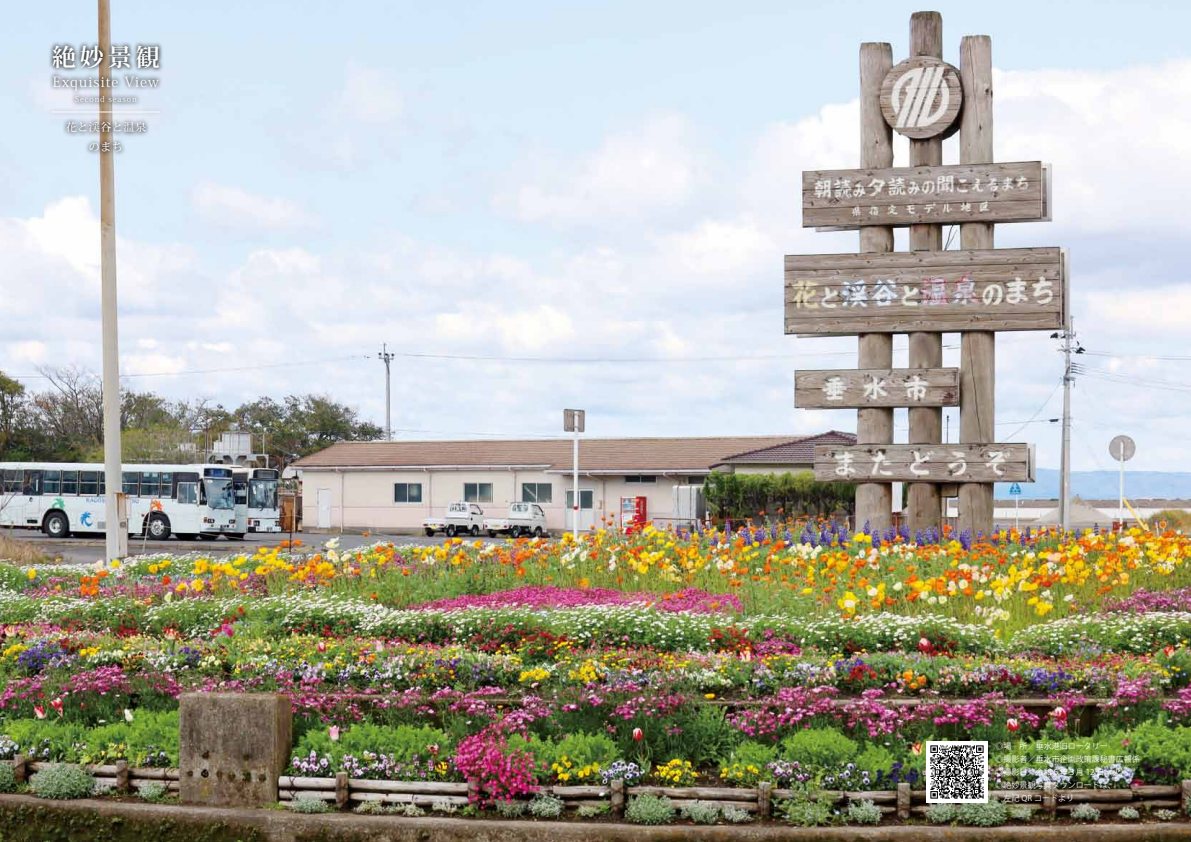
<style>
.page{position:relative;width:1191px;height:842px;background:#fff}
.page>*{position:absolute;margin:0;border:0;box-sizing:border-box;transform-origin:0 0}
.t1{font:700 24px "Koz Min Pro";color:#fff}
.t2{font:14px "Koz Min Pro";letter-spacing:.08em;color:#fff}
.t3{font:500 11px/20px "Koz Min Pro";letter-spacing:.05em;color:#fff;text-align:center}
.t4{font:8px/13px "Koz Go Pro";color:#fff}
.t5{font:8px "Koz Min Pro";letter-spacing:.1em;color:#fff}
</style>
<div class="page">
<img style="left:0;top:0;width:1191px;height:842px">
<img style="left:926px;top:742px;width:61px;height:60px">
<svg style="left:48px;top:41px;width:116px;height:116px"></svg>
<hr style="left:52px;top:112px;width:108px;height:1px;background:#fff">
<h1 class="t1" style="left:52px;top:40px;width:109px">絶妙景観</h1>
<h2 class="t2" style="left:53px;top:72px;width:107px">Exquisite View</h2>
<p class="t5" style="left:108px;top:94px;width:30px">season</p>
<p class="t5" style="left:75px;top:94px;width:31px">Second</p>
<h3 class="t3" style="left:66px;top:117px;width:82px">花と渓谷と温泉のまち</h3>
<p class="t4" style="left:995px;top:740px;width:145px">◎場　所／垂水港旧ロータリー<br>◎撮影者／垂水市企画政策課秘書広報係◎撮影日／令和６年３月 12 日（火(<br>◎絶妙景観写真ダウンロードは、<br>　左記 QR コードより</p>
</div>
